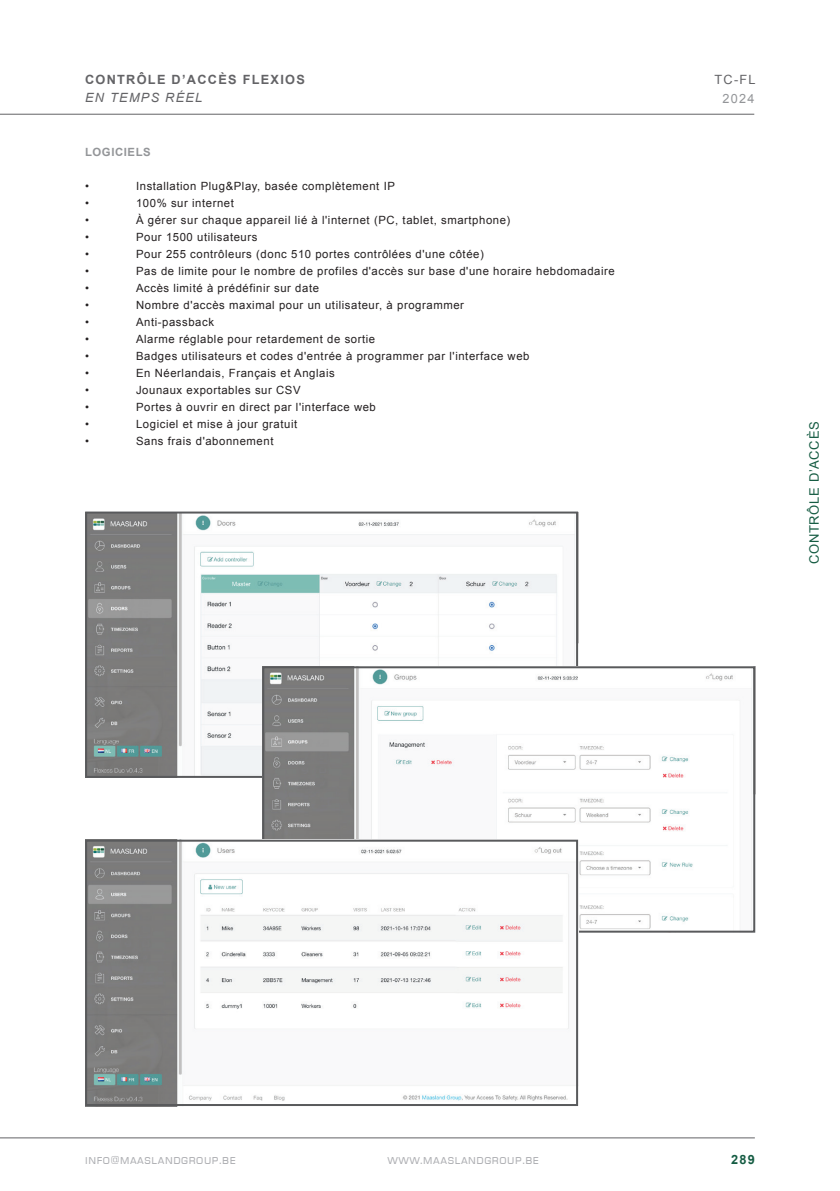
<style>
.page{position:relative;width:840px;height:1191px;background:#fff}
.page>*{position:absolute;margin:0;border:0;box-sizing:border-box;transform-origin:0 0}
.t1{font:13px "Arial";letter-spacing:.05em;color:#165c43}
.t2{font:700 12.8px "Arial";letter-spacing:.1em;color:#636366}
.t3{font:italic 12.8px "Arial";letter-spacing:.1em;color:#636366}
.t4{font:12.8px "Arial";color:#636366}
.t5{font:700 12.8px "Arial";color:#155c43}
.t6{font:12.6px "Arial";color:#939598}
.t7{font:12px "Eurostile DCD";letter-spacing:.05em;color:#adaeb2}
.t8{font:11.4px "Arial";letter-spacing:.05em;color:#231f20}
.t9{font:700 11.4px "Arial";letter-spacing:.05em;color:#939598}
.t10{font:italic 11.4px "Arial";color:#231f20}
</style>
<div class="page">
<hr style="left:0;top:1137px;width:754px;height:1px;background:#636366">
<hr style="left:0;top:114px;width:753px;height:1px;background:#636366">
<img style="left:88px;top:514px;width:486px;height:261px">
<div style="left:85px;top:511px;width:492px;height:267px;border:2px solid #595a5c"></div>
<img style="left:265px;top:669px;width:475px;height:260px">
<div style="left:262px;top:666px;width:492px;height:266px;border:2px solid #595a5c"></div>
<img style="left:88px;top:842px;width:486px;height:261px">
<div style="left:85px;top:839px;width:492px;height:267px;border:2px solid #595a5c"></div>
<p class="t2" style="left:85px;top:71px;width:221px">CONTRÔLE D’ACCÈS FLEXIOS</p>
<p class="t3" style="left:85px;top:89px;width:119px">EN TEMPS RÉEL</p>
<p class="t9" style="left:85px;top:144px;width:67px">LOGICIELS</p>
<p class="t8" style="left:85px;top:178px;width:5px">•</p>
<p class="t8" style="left:136px;top:178px;width:260px">Installation Plug&amp;Play, basée complètement IP</p>
<p class="t8" style="left:85px;top:195px;width:5px">•</p>
<p class="t8" style="left:136px;top:195px;width:99px">100% sur internet</p>
<p class="t8" style="left:85px;top:212px;width:5px">•</p>
<p class="t8" style="left:136px;top:212px;width:375px">À gérer sur chaque appareil lié à l'internet (PC, tablet, smartphone)</p>
<p class="t8" style="left:85px;top:229px;width:5px">•</p>
<p class="t8" style="left:136px;top:229px;width:123px">Pour 1500 utilisateurs</p>
<p class="t8" style="left:85px;top:246px;width:5px">•</p>
<p class="t8" style="left:136px;top:246px;width:349px">Pour 255 contrôleurs (donc 510 portes contrôlées d'une côtée)</p>
<p class="t8" style="left:85px;top:263px;width:5px">•</p>
<p class="t8" style="left:136px;top:263px;width:480px">Pas de limite pour le nombre de profiles d'accès sur base d'une horaire hebdomadaire</p>
<p class="t10" style="left:85px;top:280px;width:5px">•</p>
<p class="t8" style="left:136px;top:280px;width:184px">Accès limité à prédéfinir sur date</p>
<p class="t8" style="left:85px;top:297px;width:5px">•</p>
<p class="t8" style="left:136px;top:297px;width:329px">Nombre d'accès maximal pour un utilisateur, à programmer</p>
<p class="t10" style="left:85px;top:314px;width:5px">•</p>
<p class="t8" style="left:136px;top:314px;width:79px">Anti-passback</p>
<p class="t8" style="left:85px;top:331px;width:5px">•</p>
<p class="t8" style="left:136px;top:331px;width:240px">Alarme réglable pour retardement de sortie</p>
<p class="t8" style="left:85px;top:348px;width:5px">•</p>
<p class="t8" style="left:136px;top:348px;width:394px">Badges utilisateurs et codes d'entrée à programmer par l'interface web</p>
<p class="t8" style="left:85px;top:365px;width:5px">•</p>
<p class="t8" style="left:136px;top:365px;width:200px">En Néerlandais, Français et Anglais</p>
<p class="t8" style="left:85px;top:382px;width:5px">•</p>
<p class="t8" style="left:136px;top:382px;width:166px">Jounaux exportables sur CSV</p>
<p class="t8" style="left:85px;top:399px;width:5px">•</p>
<p class="t8" style="left:136px;top:399px;width:241px">Portes à ouvrir en direct par l'interface web</p>
<p class="t8" style="left:85px;top:416px;width:5px">•</p>
<p class="t8" style="left:136px;top:416px;width:162px">Logiciel et mise à jour gratuit</p>
<p class="t8" style="left:85px;top:433px;width:5px">•</p>
<p class="t8" style="left:136px;top:433px;width:139px">Sans frais d'abonnement</p>
<p class="t4" style="left:714px;top:71px;width:43px">TC-FL</p>
<p class="t6" style="left:722px;top:90px;width:34px">2024</p>
<p class="t1" style="left:805px;top:564px;width:144px;rotate:-90deg">CONTRÔLE D’ACCÈS</p>
<p class="t7" style="left:85px;top:1153px;width:152px">info@maaslandgroup.be</p>
<p class="t7" style="left:387px;top:1153px;width:153px">www.maaslandgroup.be</p>
<p class="t5" style="left:730px;top:1151px;width:25px">289</p>
</div>
